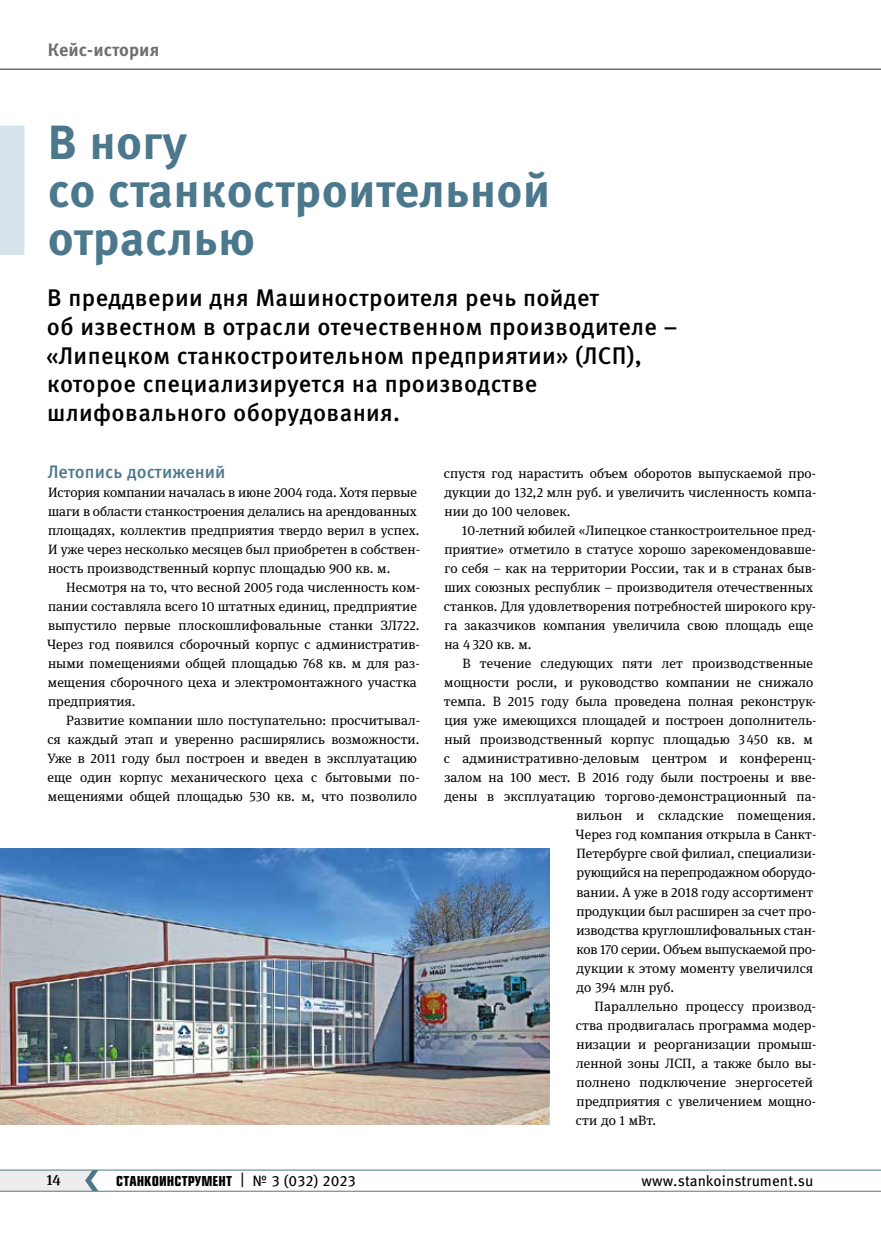
<style>
.page{position:relative;width:881px;height:1234px;background:#fff}
.page>*{position:absolute;margin:0;border:0;box-sizing:border-box;transform-origin:0 0}
.t1{font:700 48px/48px "Meta Pro";letter-spacing:.005em;color:#4b788c}
.t2{font:500 24px/28.5px "Meta Pro";letter-spacing:.015em;color:#000}
.t3{font:500 18px "Meta Pro";letter-spacing:.005em;color:#4b788c}
.t4{font:700 18px "Meta Pro";letter-spacing:.005em;color:#706f6f}
.t5{font:15px "Eurostile Con Hea";letter-spacing:.005em;color:#000}
.t6{font:15px "Meta Pro";color:#000}
.t7{font:500 15px "Meta Serif Pro";color:#000}
.t8{font:13.5px/19px "Meta Serif Pro";letter-spacing:.005em;color:#000}
.t9{font:13.5px "Meta Serif Pro";letter-spacing:-.015em;color:#000}
.s1{font-family:"Meta Pro"}
</style>
<div class="page">
<hr style="left:0;top:1190px;width:880px;height:1px;background:#4b788c">
<hr style="left:0;top:1169px;width:880px;height:1px;background:#4b788c">
<svg style="left:0;top:1169px;width:98px;height:21px"></svg>
<hr style="left:0;top:68px;width:880px;height:2px;background:#706f6f">
<div style="left:0;top:126px;width:24px;height:129px;background:#d7e3ea"></div>
<img style="left:0;top:848px;width:549px;height:276px">
<h3 class="t4" style="left:48px;top:36px;width:113px">Кейс-история</h3>
<h1 class="t1" style="left:48px;top:115px;width:504px">В ногу<br>со станкостроительной отраслью</h1>
<h2 class="t2" style="left:46px;top:282px;width:633px">В преддверии дня Машиностроителя речь пойдет<br>об известном в отрасли отечественном производителе – «Липецком станкостроительном предприятии» (ЛСП), которое специализируется на производстве шлифовального оборудования.</h2>
<h3 class="t3" style="left:48px;top:457px;width:179px">Летопись достижений</h3>
<p class="t8" style="left:48px;top:481px;width:373px">История компании началась в июне 2004 года. Хотя первые шаги в области станкостроения делались на арендованных площадях, коллектив предприятия твердо верил в успех.<br>И уже через несколько месяцев был приобретен в собствен‑ ность производственный корпус площадью 900 кв. м.</p>
<p class="t8" style="left:47px;top:577px;width:374px;text-indent:19px">Несмотря на то, что весной 2005 года численность ком‑ пании составляла всего 10 штатных единиц, предприятие выпустило первые плоскошлифовальные станки ЗЛ722.<br>Через год появился сборочный корпус с административ‑ ными помещениями общей площадью 768 кв. м для раз‑ мещения сборочного цеха и электромонтажного участка предприятия.</p>
<p class="t8" style="left:47px;top:710px;width:374px;text-indent:19px">Развитие компании шло поступательно: просчитывал‑ ся каждый этап и уверенно расширялись возможности.<br>Уже в 2011 году был построен и введен в эксплуатацию еще один корпус механического цеха с бытовыми по‑ мещениями общей площадью 530 кв. м, что позволило</p>
<p class="t8" style="left:443px;top:462px;width:374px;text-align:justify">спустя год нарастить объем оборотов выпускаемой про‑ дукции до 132,2 млн руб. и увеличить численность компа‑ нии до 100 человек.</p>
<p class="t8" style="left:443px;top:520px;width:373px;text-indent:18px">10‑летний юбилей «Липецкое станкостроительное пред‑ приятие» отметило в статусе хорошо зарекомендовавше‑ го себя – как на территории России, так и в странах быв‑ ших союзных республик – производителя отечественных станков. Для удовлетворения потребностей широкого кру‑ га заказчиков компания увеличила свою площадь еще на 4 320 кв. м.</p>
<p class="t8" style="left:462px;top:653px;width:352px">В течение следующих пяти лет производственные</p>
<p class="t8" style="left:444px;top:672px;width:370px">мощности росли, и руководство компании не снижало</p>
<p class="t8" style="left:444px;top:691px;width:373px">темпа. В 2015 году была проведена полная реконструк‑</p>
<p class="t8" style="left:444px;top:710px;width:373px">ция уже имеющихся площадей и построен дополнитель‑</p>
<p class="t8" style="left:444px;top:729px;width:370px">ный производственный корпус площадью 3 450 кв. м</p>
<p class="t8" style="left:443px;top:748px;width:371px">с административно--деловым центром и конференц--</p>
<p class="t8" style="left:444px;top:767px;width:373px">залом на 100 мест. В 2016 году были построены и вве‑</p>
<p class="t8" style="left:444px;top:786px;width:373px">дены в эксплуатацию торгово--демонстрационный па‑</p>
<p class="t8" style="left:576px;top:805px;width:240px">вильон и складские помещения.</p>
<p class="t8" style="left:575px;top:824px;width:239px">Через год компания открыла в Санкт--</p>
<p class="t8" style="left:576px;top:843px;width:241px">Петербурге свой филиал, специализи‑</p>
<p class="t9" style="left:576px;top:862px;width:241px">рующийся на перепродажном оборудо‑</p>
<p class="t8" style="left:576px;top:881px;width:238px">вании. А уже в 2018 году ассортимент</p>
<p class="t8" style="left:576px;top:900px;width:241px">продукции был расширен за счет про‑</p>
<p class="t8" style="left:576px;top:919px;width:241px">изводства круглошлифовальных стан‑</p>
<p class="t8" style="left:576px;top:938px;width:241px">ков 170 серии. Объем выпускаемой про‑</p>
<p class="t8" style="left:576px;top:957px;width:238px">дукции к этому моменту увеличился</p>
<p class="t8" style="left:576px;top:976px;width:99px">до 394 млн руб.</p>
<p class="t8" style="left:594px;top:995px;width:223px">Параллельно процессу производ‑</p>
<p class="t8" style="left:575px;top:1014px;width:241px">ства продвигалась программа модер‑</p>
<p class="t8" style="left:576px;top:1033px;width:241px">низации и реорганизации промыш‑</p>
<p class="t8" style="left:576px;top:1052px;width:241px">ленной зоны ЛСП, а также было вы‑</p>
<p class="t8" style="left:576px;top:1071px;width:238px">полнено подключение энергосетей</p>
<p class="t8" style="left:576px;top:1090px;width:241px">предприятия с увеличением мощно‑</p>
<p class="t8" style="left:575px;top:1109px;width:82px">сти до 1 мВт.</p>
<p class="t7" style="left:47px;top:1168px;width:16px">14</p>
<p class="t5" style="left:116px;top:1169px;width:241px">СТАНКОИНСТРУМЕНТ <span class="s1">| № 3 (032) 2023</span></p>
<p class="t6" style="left:641px;top:1168px;width:173px">www.stankoinstrument.su</p>
</div>
